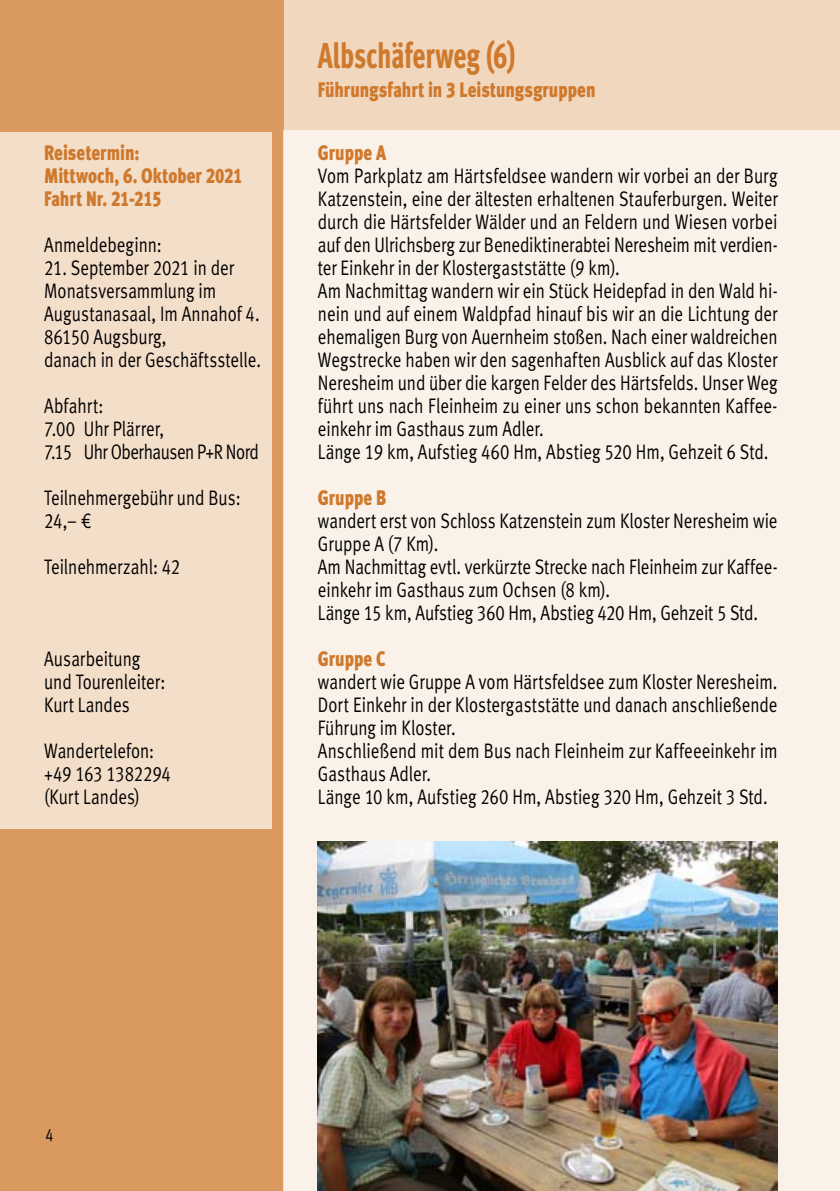
<style>
.page{position:relative;width:840px;height:1191px;background:#fff}
.page>*{position:absolute;margin:0;border:0;box-sizing:border-box;transform-origin:0 0}
.t1{font:36px "Meta Cond Extra Bold LF";letter-spacing:-.01em;color:#cf792d;scale:.8 1}
.t2{font:21px/23px "Meta Normal LF";color:#000;scale:.8 1}
.t3{font:21px/23px "Meta Black LF";color:#cf792d;scale:.8 1}
.t4{font:18px "Meta Normal LF";color:#000;scale:.8 1}
</style>
<div class="page">
<div style="left:0;top:0;width:839px;height:1191px;background:#f1d7bd"></div>
<div style="left:0;top:0;width:283px;height:1191px;background:#da995e"></div>
<div style="left:0;top:132px;width:271px;height:696px;background:#f3dec9"></div>
<div style="left:283px;top:130px;width:556px;height:1061px;background:#faf1e8"></div>
<img style="left:317px;top:842px;width:460px;height:349px">
<p class="t3" style="left:44px;top:141px;width:249px">Reisetermin:<br>Mittwoch, 6. Oktober 2021<br>Fahrt Nr. 21-215</p>
<p class="t2" style="left:44px;top:233px;width:148px">Anmeldebeginn:</p>
<p class="t2" style="left:44px;top:256px;width:272px">21. September 2021 in der<br>Monatsversammlung im<br>Augustanasaal, Im Annahof 4.<br>86150 Augsburg,<br>danach in der Geschäftsstelle.</p>
<p class="t2" style="left:44px;top:394px;width:270px">Abfahrt:<br>7.00 Uhr Plärrer,<br>7.15 Uhr Oberhausen P+R Nord</p>
<p class="t2" style="left:44px;top:486px;width:247px">Teilnehmergebühr und Bus:<br>24,– €</p>
<p class="t2" style="left:44px;top:555px;width:171px">Teilnehmerzahl: 42</p>
<p class="t2" style="left:44px;top:647px;width:153px">Ausarbeitung und Tourenleiter:<br>Kurt Landes</p>
<p class="t2" style="left:44px;top:739px;width:160px">Wandertelefon: +49 163 1382294 (Kurt Landes)</p>
<h1 class="t1" style="left:317px;top:34px;width:248px">Albschäferweg (6)</h1>
<p class="t3" style="left:317px;top:78px;width:348px">Führungsfahrt in 3 Leistungsgruppen</p>
<p class="t3" style="left:317px;top:141px;width:87px">Gruppe A</p>
<p class="t2" style="left:317px;top:164px;width:576px">Vom Parkplatz am Härtsfeldsee wandern wir vorbei an der Burg Katzenstein, eine der ältesten erhaltenen Stauferburgen. Weiter durch die Härtsfelder Wälder und an Feldern und Wiesen vorbei auf den Ulrichsberg zur Benediktinerabtei Neresheim mit verdien&shy;ter Einkehr in der Klostergaststätte (9 km).<br>Am Nachmittag wandern wir ein Stück Heidepfad in den Wald hi&shy;nein und auf einem Waldpfad hinauf bis wir an die Lichtung der ehemaligen Burg von Auernheim stoßen. Nach einer waldreichen Wegstrecke haben wir den sagenhaften Ausblick auf das Kloster Neresheim und über die kargen Felder des Härtsfelds. Unser Weg führt uns nach Fleinheim zu einer uns schon bekannten Kaffee&shy;einkehr im Gasthaus zum Adler.<br>Länge 19 km, Aufstieg 460 Hm, Abstieg 520 Hm, Gehzeit 6 Std.</p>
<p class="t3" style="left:317px;top:486px;width:87px">Gruppe B</p>
<p class="t2" style="left:317px;top:509px;width:576px">wandert erst von Schloss Katzenstein zum Kloster Neresheim wie Gruppe A (7 Km).<br>Am Nachmittag evtl. verkürzte Strecke nach Fleinheim zur Kaffee&shy;einkehr im Gasthaus zum Ochsen (8 km).<br>Länge 15 km, Aufstieg 360 Hm, Abstieg 420 Hm, Gehzeit 5 Std.</p>
<p class="t3" style="left:317px;top:647px;width:86px">Gruppe C</p>
<p class="t2" style="left:317px;top:670px;width:575px">wandert wie Gruppe A vom Härtsfeldsee zum Kloster Neresheim.<br>Dort Einkehr in der Klostergaststätte und danach anschließende Führung im Kloster.<br>Anschließend mit dem Bus nach Fleinheim zur Kaffeeeinkehr im Gasthaus Adler.<br>Länge 10 km, Aufstieg 260 Hm, Abstieg 320 Hm, Gehzeit 3 Std.</p>
<p class="t4" style="left:45px;top:1124px;width:12px">4</p>
</div>
